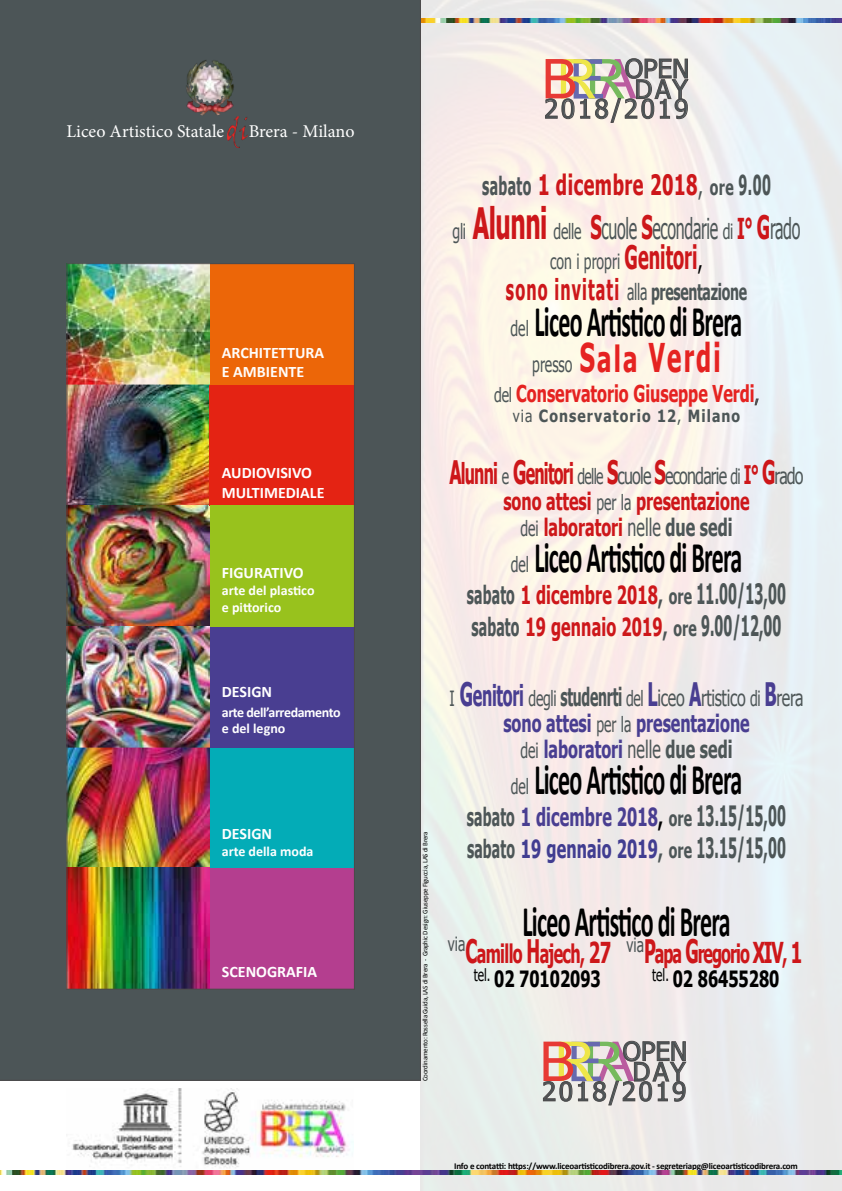
<style>
.page{position:relative;width:842px;height:1191px;background:#fff}
.page>*{position:absolute;margin:0;border:0;box-sizing:border-box;transform-origin:0 0}
.t1{font:700 44px "Calibri";letter-spacing:-.03em;color:#000;scale:.55 1}
.t2{font:28.8px "Tahoma";letter-spacing:-.02em;color:#4d5657;scale:.56 1}
.t3{font:700 28px/32px "Tahoma";color:#4d5657;scale:.5 1}
.t4{font:700 28px "Tahoma";letter-spacing:.03em;color:#cd171a;scale:.64 1}
.t5{font:26px/20.2px "Tahoma";letter-spacing:.1em;color:#4c5557;text-align:right}
.t6{font:700 25.6px "Tahoma";letter-spacing:-.06em;color:#cd171a;scale:.62 1}
.t7{font:700 25.6px "Tahoma";letter-spacing:-.04em;color:#cd171a;scale:.62 1}
.t8{font:700 25px/32px "Tahoma";letter-spacing:.01em;color:#cd171a;scale:.64 1}
.t9{font:700 24px/26px "Tahoma";color:#cd171a;text-align:center;scale:.67 1}
.t10{font:700 24px/26px "Tahoma";color:#493e91;text-align:center;scale:.67 1}
.t11{font:700 23.2px "Tahoma";color:#e52321;scale:.69 1}
.t12{font:22.4px "Tahoma";letter-spacing:-.02em;color:#4d5657;scale:.71 1}
.t13{font:22.4px "Tahoma";letter-spacing:-.05em;color:#4d5657;scale:.71 1}
.t14{font:700 22.4px "Tahoma";letter-spacing:-.02em;color:#4d5657;scale:.63 1}
.t15{font:700 22.4px "Tahoma";color:#000;scale:.71 1}
.t16{font:21px "Tahoma";color:#4d5657;scale:.67 1}
.t17{font:19.6px "Tahoma";color:#4d5657;scale:.71 1}
.t18{font:18px "Minion Pro";color:#fff}
.t19{font:700 16.8px "Tahoma";letter-spacing:.08em;color:#4d5657;scale:.83 1}
.t20{font:700 16px/19.2px "Calibri";color:#fff}
.t21{font:700 16px/19.2px "Calibri";color:#fffdfb}
.t22{font:700 14px/16.8px "Calibri";color:#fff}
.t23{font:700 14px/16.8px "Calibri";letter-spacing:-.03em;color:#fff}
.t24{font:700 9px "Calibri";letter-spacing:-.02em;color:#000}
.t25{font:7px "Calibri";letter-spacing:-.03em;color:#000}
.s1{font-family:"Arial";font-size:55px;color:#e73a34}
.s2{font-family:"Arial";font-size:55px;color:#eee649}
.s3{font-family:"Arial";font-size:55px;color:#676aaf}
.s4{font-family:"Arial";font-size:55px;color:#76ba5d}
.s5{font-family:"Arial";font-size:55px;color:#ba5c9f}
.s6{font-size:25.2px;color:#4d5657}
.s7{font-weight:400;font-size:27px;color:#4d5657}
.s8{font-size:21px;color:#4d5657}
.s9{font-size:27.4px;color:#4d5657}
.s10{font-size:21px}
.s11{font-weight:700;font-size:43.2px;color:#cd171a}
.s12{font-weight:700;font-size:32.4px;color:#cd171a}
.s13{font-weight:700;color:#cd171a}
.s14{font-size:27px;color:#000}
.s15{font-size:28.8px;color:#cd171a}
.s16{font-weight:400}
.s17{font-family:"Tahoma";font-weight:400;font-size:21px;color:#4d5657}
.s18{font-weight:700;font-size:39.6px;color:#e52321}
.s19{font-weight:700;font-size:36px;color:#e52321}
.s20{font-weight:400;font-size:19.6px;color:#4d5657}
.s21{font-weight:400;font-size:18.2px;color:#4c5557}
.s22{font-weight:700;font-size:28.8px;color:#cd171a}
.s23{font-weight:700;font-size:25.6px;color:#cd171a}
.s24{font-weight:400;font-size:21px;color:#4d5657}
.s25{font-weight:400;color:#4d5657}
.s26{color:#4d5657}
.s27{font-size:24px;color:#4d5657}
.s28{font-size:28px;color:#4d5657}
.s29{font-weight:700;font-size:32.4px;color:#493e91}
.s30{font-weight:700;font-size:28.8px;color:#493e91}
.s31{font-weight:700;font-size:25.2px}
.s32{font-size:25.2px}
.s33{font-size:25px;color:#493e91}
.s34{font-size:24px;color:#000}
.s35{font-size:25px;color:#413d91}
.s36{font-size:24px}
.s37{font-size:32.4px}
.s38{font-size:28.8px}
</style>
<div class="page">
<img style="left:420px;top:0;width:422px;height:1191px">
<img style="left:421px;top:19px;width:421px;height:4px">
<img style="left:72px;top:1088px;width:282px;height:80px">
<div style="left:0;top:0;width:421px;height:1080px;background:#4c5557"></div>
<img style="left:67px;top:264px;width:143px;height:724px">
<div style="left:210px;top:264px;width:144px;height:120px;background:#ec6608"></div>
<div style="left:210px;top:384px;width:144px;height:121px;background:#e42313"></div>
<div style="left:210px;top:505px;width:144px;height:122px;background:#98c21d"></div>
<div style="left:210px;top:626px;width:144px;height:121px;background:#493e91"></div>
<div style="left:210px;top:747px;width:144px;height:121px;background:#03acb7"></div>
<div style="left:210px;top:867px;width:144px;height:121px;background:#b43e8f"></div>
<hr style="left:66px;top:263px;width:289px;height:1px;background:#4c4a4b">
<hr style="left:66px;top:988px;width:289px;height:1px;background:#4c4a4b">
<hr style="left:354px;top:264px;width:1px;height:725px;background:#4c4a4b">
<hr style="left:66px;top:264px;width:1px;height:725px;background:#4c4a4b">
<svg style="left:544px;top:58px;width:145px;height:65px;background:#ddd7d0"></svg>
<img style="left:184px;top:58px;width:53px;height:59px">
<img style="left:228px;top:117px;width:20px;height:30px">
<svg style="left:754px;top:398px;width:5px;height:8px"></svg>
<svg style="left:542px;top:1040px;width:145px;height:66px;background:#d6d3d1"></svg>
<img style="left:0;top:1170px;width:842px;height:4px">
<p class="t18" style="left:66px;top:119px;width:159px">Liceo Artistico Statale</p>
<p class="t18" style="left:249px;top:119px;width:107px">Brera - Milano</p>
<p class="t21" style="left:222px;top:342px;width:104px">ARCHITETTURA<br>E AMBIENTE</p>
<p class="t20" style="left:222px;top:463px;width:104px">AUDIOVISIVO<br>MULTIMEDIALE</p>
<p class="t20" style="left:222px;top:562px;width:83px">FIGURATIVO</p>
<p class="t22" style="left:222px;top:581px;width:94px">arte del plastico e pittorico</p>
<p class="t20" style="left:222px;top:682px;width:52px">DESIGN</p>
<p class="t23" style="left:222px;top:703px;width:120px">arte dell’arredamento e del legno</p>
<p class="t20" style="left:222px;top:824px;width:52px">DESIGN</p>
<p class="t22" style="left:222px;top:842px;width:93px">arte della moda</p>
<p class="t20" style="left:222px;top:961px;width:97px">SCENOGRAFIA</p>
<p class="t5" style="left:542px;top:57px;width:149px"><span class="s1">B</span><span class="s2">R</span><span class="s3">E</span><span class="s4">R</span><span class="s5">A</span>O P E N<br>DAY<br>2018/2019</p>
<p class="t25" style="left:420px;top:1081px;width:251px;rotate:-90deg">Coordinamento: Rossella Guida, LAS di Brera - Graphic Design: Giuseppe Figuccia, LAS di Brera</p>
<p class="t4" style="left:482px;top:166px;width:453px"><span class="s6">sabato</span> 1 dicembre 2018<span class="s7">,</span> <span class="s8">ore</span> <span class="s9">9.00</span></p>
<p class="t2" style="left:453px;top:210px;width:623px"><span class="s10">gli</span> <span class="s11">Alunni</span> <span class="s10">delle</span> <span class="s12">S</span>cuole <span class="s12">S</span>econdarie <span class="s10">di</span> <span class="s13">I°</span> <span class="s12">G</span>rado</p>
<p class="t16" style="left:550px;top:248px;width:230px">con i propri <span class="s12">Genitori</span><span class="s14">,</span></p>
<p class="t14" style="left:506px;top:276px;width:384px"><span class="s15">sono invitati</span> <span class="s16">alla</span> presentazione</p>
<p class="t1" style="left:511px;top:290px;width:423px"><span class="s17">del</span> Liceo Artistico di Brera</p>
<p class="t16" style="left:532px;top:350px;width:283px">presso <span class="s18">S</span><span class="s19">ala</span> <span class="s18">Verdi</span></p>
<p class="t11" style="left:494px;top:377px;width:385px"><span class="s20">del</span> Conservatorio Giuseppe Verdi<span class="s21">,</span></p>
<p class="t19" style="left:513px;top:404px;width:276px"><span class="s16">via</span> Conservatorio 12<span class="s16">,</span> Milano</p>
<p class="t13" style="left:449px;top:460px;width:500px"><span class="s12">A</span><span class="s22">lunni</span> <span class="s10">e</span> <span class="s12">G</span><span class="s22">enitori</span> <span class="s10">delle</span> <span class="s12">S</span>cuole <span class="s12">S</span>econdarie <span class="s10">di</span> <span class="s23">I°</span> <span class="s12">G</span>rado</p>
<p class="t9" style="left:503px;top:486px;width:369px">sono attesi <span class="s24">per la</span> presentazione <span class="s24">dei</span> laboratori <span class="s25">nelle</span> <span class="s26">due sedi</span></p>
<p class="t1" style="left:511px;top:526px;width:422px"><span class="s17">del</span> Liceo Artistico di Brera</p>
<p class="t8" style="left:467px;top:577px;width:500px"><span class="s6">sabato</span> 1 dicembre 2018<span class="s27">,</span> <span class="s8">ore</span> <span class="s28">11.00/13,00 </span><span class="s6">sabato</span> 19 gennaio 2019<span class="s27">,</span> <span class="s8">ore</span> <span class="s28">9.00/12,00</span></p>
<p class="t12" style="left:449px;top:682px;width:500px"><span class="s10">I</span> <span class="s29">G</span><span class="s30">enitori</span> <span class="s10">degli</span> <span class="s31">studenrti</span> <span class="s10">del</span> <span class="s29">L</span>iceo <span class="s29">A</span>rtistico <span class="s10">di</span> <span class="s29">B</span>rera</p>
<p class="t10" style="left:503px;top:708px;width:369px">sono attesi <span class="s24">per la</span> presentazione <span class="s24">dei</span> laboratori <span class="s25">nelle</span> <span class="s26">due sedi</span></p>
<p class="t1" style="left:511px;top:748px;width:422px"><span class="s17">del</span> Liceo Artistico di Brera</p>
<p class="t3" style="left:467px;top:798px;width:640px"><span class="s32">sabato</span> <span class="s33">1 dicembre 2018</span><span class="s34">,</span> <span class="s10">ore</span> 13.15/15,00 <span class="s32">sabato</span> <span class="s35">19 gennaio 2019</span><span class="s36">,</span> <span class="s10">ore</span> 13.15/15,00</p>
<p class="t1" style="left:522px;top:890px;width:380px">Liceo Artistico di Brera</p>
<p class="t17" style="left:448px;top:930px;width:26px">via</p>
<p class="t17" style="left:626px;top:931px;width:26px">via</p>
<p class="t7" style="left:465px;top:935px;width:237px"><span class="s37">C</span>amillo <span class="s37">H</span>ajech, <span class="s38">27</span></p>
<p class="t15" style="left:474px;top:963px;width:180px"><sup>tel.</sup> 02 70102093</p>
<p class="t6" style="left:644px;top:935px;width:257px"><span class="s37">P</span>apa <span class="s37">G</span>regorio <span class="s38">XIV</span>, <span class="s38">1</span></p>
<p class="t15" style="left:652px;top:963px;width:180px"><sup>tel.</sup> 02 86455280</p>
<p class="t5" style="left:539px;top:1039px;width:149px"><span class="s1">B</span><span class="s2">R</span><span class="s3">E</span><span class="s4">R</span><span class="s5">A</span>O P E N<br>DAY<br>2018/2019</p>
<p class="t24" style="left:454px;top:1159px;width:345px">Info e contatti: https://www.liceoartisticodibrera.gov.it - segreteriapg@liceoartisticodibrera.com</p>
</div>
